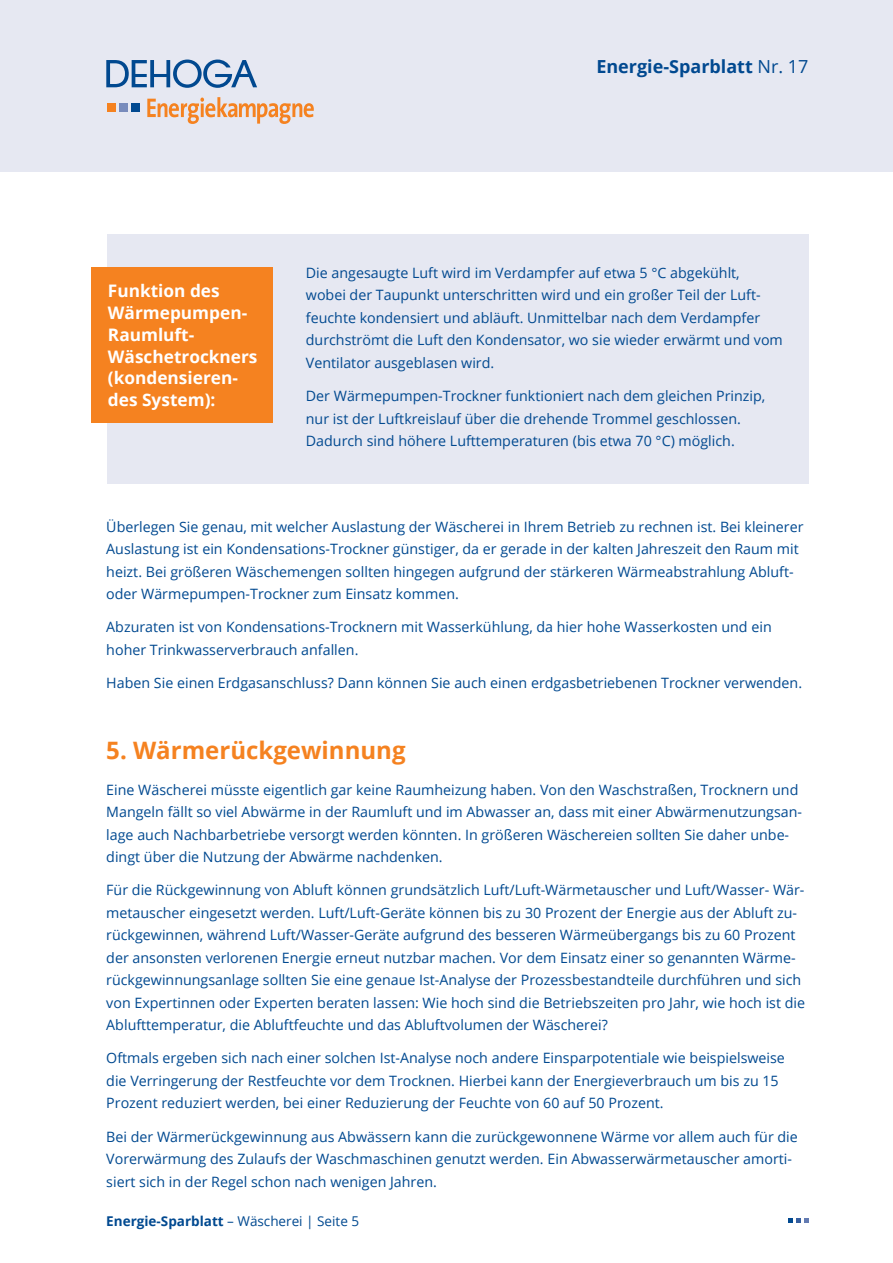
<style>
.page{position:relative;width:893px;height:1263px;background:#fff}
.page>*{position:absolute;margin:0;border:0;box-sizing:border-box;transform-origin:0 0}
.Headline_2{font:700 24px "Open Sans";color:#f58220}
.t1{font:700 18px "Open Sans";color:#014990}
.Headline_3{font:700 17.25px/21.8px "Open Sans";color:#fff}
.Fliesstext{font:14.25px/22.5px "Open Sans";color:#014990}
.t2{font:700 13.5px "Open Sans";color:#014990}
.s1{font-weight:400}
</style>
<div class="page">
<div style="left:0;top:0;width:893px;height:171px;background:#e6e8f2"></div>
<svg style="left:106px;top:60px;width:151px;height:28px"></svg>
<div style="left:132px;top:103px;width:8px;height:8px;background:#014990"></div>
<div style="left:119px;top:103px;width:8px;height:8px;background:#788bbc"></div>
<div style="left:107px;top:103px;width:8px;height:8px;background:#f58220"></div>
<svg style="left:147px;top:97px;width:167px;height:27px"></svg>
<svg style="left:788px;top:1218px;width:20px;height:4px"></svg>
<div style="left:107px;top:234px;width:701px;height:250px;background:#e6e8f2"></div>
<div style="left:91px;top:267px;width:181px;height:156px;background:#f58220"></div>
<p class="t1" style="left:596px;top:54px;width:214px">Energie-Sparblatt <span class="s1">Nr. 17</span></p>
<p class="Headline_3" style="left:108px;top:280px;width:151px">Funktion des<br>Wärmepumpen-<br>Raumluft-<br>Wäschetrockners (kondensieren&shy;des System):</p>
<p class="Fliesstext" style="left:306px;top:261px;width:478px">Die angesaugte Luft wird im Verdampfer auf etwa 5 °C abgekühlt, wobei der Taupunkt unterschritten wird und ein großer Teil der Luft&shy;feuchte kondensiert und abläuft. Unmittelbar nach dem Verdampfer durchströmt die Luft den Kondensator, wo sie wieder erwärmt und vom Ventilator ausgeblasen wird.</p>
<p class="Fliesstext" style="left:306px;top:384px;width:461px">Der Wärmepumpen-Trockner funktioniert nach dem gleichen Prinzip, nur ist der Luftkreislauf über die drehende Trommel geschlossen.<br>Dadurch sind höhere Lufttemperaturen (bis etwa 70 °C) möglich.</p>
<p class="Fliesstext" style="left:106px;top:515px;width:699px">Überlegen Sie genau, mit welcher Auslastung der Wäscherei in Ihrem Betrieb zu rechnen ist. Bei kleinerer Auslastung ist ein Kondensations-Trockner günstiger, da er gerade in der kalten Jahreszeit den Raum mit heizt. Bei größeren Wäschemengen sollten hingegen aufgrund der stärkeren Wärmeabstrahlung Abluft&shy;oder Wärmepumpen-Trockner zum Einsatz kommen.</p>
<p class="Fliesstext" style="left:106px;top:616px;width:667px">Abzuraten ist von Kondensations-Trocknern mit Wasserkühlung, da hier hohe Wasserkosten und ein hoher Trinkwasserverbrauch anfallen.</p>
<p class="Fliesstext" style="left:106px;top:671px;width:697px">Haben Sie einen Erdgasanschluss? Dann können Sie auch einen erdgasbetriebenen Trockner verwenden.</p>
<p class="Headline_2" style="left:106px;top:734px;width:301px">5. Wärmerückgewinnung</p>
<p class="Fliesstext" style="left:106px;top:778px;width:697px">Eine Wäscherei müsste eigentlich gar keine Raumheizung haben. Von den Waschstraßen, Trocknern und Mangeln fällt so viel Abwärme in der Raumluft und im Abwasser an, dass mit einer Abwärmenutzungsan&shy;lage auch Nachbarbetriebe versorgt werden könnten. In größeren Wäschereien sollten Sie daher unbe&shy;dingt über die Nutzung der Abwärme nachdenken.</p>
<p class="Fliesstext" style="left:106px;top:878px;width:700px">Für die Rückgewinnung von Abluft können grundsätzlich Luft/Luft-Wärmetauscher und Luft/Wasser- Wär&shy;metauscher eingesetzt werden. Luft/Luft-Geräte können bis zu 30 Prozent der Energie aus der Abluft zu&shy;rückgewinnen, während Luft/Wasser-Geräte aufgrund des besseren Wärmeübergangs bis zu 60 Prozent der ansonsten verlorenen Energie erneut nutzbar machen. Vor dem Einsatz einer so genannten Wärme&shy;rückgewinnungsanlage sollten Sie eine genaue Ist-Analyse der Prozessbestandteile durchführen und sich von Expertinnen oder Experten beraten lassen: Wie hoch sind die Betriebszeiten pro Jahr, wie hoch ist die Ablufttemperatur, die Abluftfeuchte und das Abluftvolumen der Wäscherei?</p>
<p class="Fliesstext" style="left:106px;top:1047px;width:680px">Oftmals ergeben sich nach einer solchen Ist-Analyse noch andere Einsparpotentiale wie beispielsweise die Verringerung der Restfeuchte vor dem Trocknen. Hierbei kann der Energieverbrauch um bis zu 15<br>Prozent reduziert werden, bei einer Reduzierung der Feuchte von 60 auf 50 Prozent.</p>
<p class="Fliesstext" style="left:106px;top:1125px;width:693px">Bei der Wärmerückgewinnung aus Abwässern kann die zurückgewonnene Wärme vor allem auch für die<br>Vorerwärmung des Zulaufs der Waschmaschinen genutzt werden. Ein Abwasserwärmetauscher amorti&shy;siert sich in der Regel schon nach wenigen Jahren.</p>
<p class="t2" style="left:106px;top:1211px;width:254px">Energie-Sparblatt <span class="s1">– Wäscherei | Seite 5</span></p>
</div>
